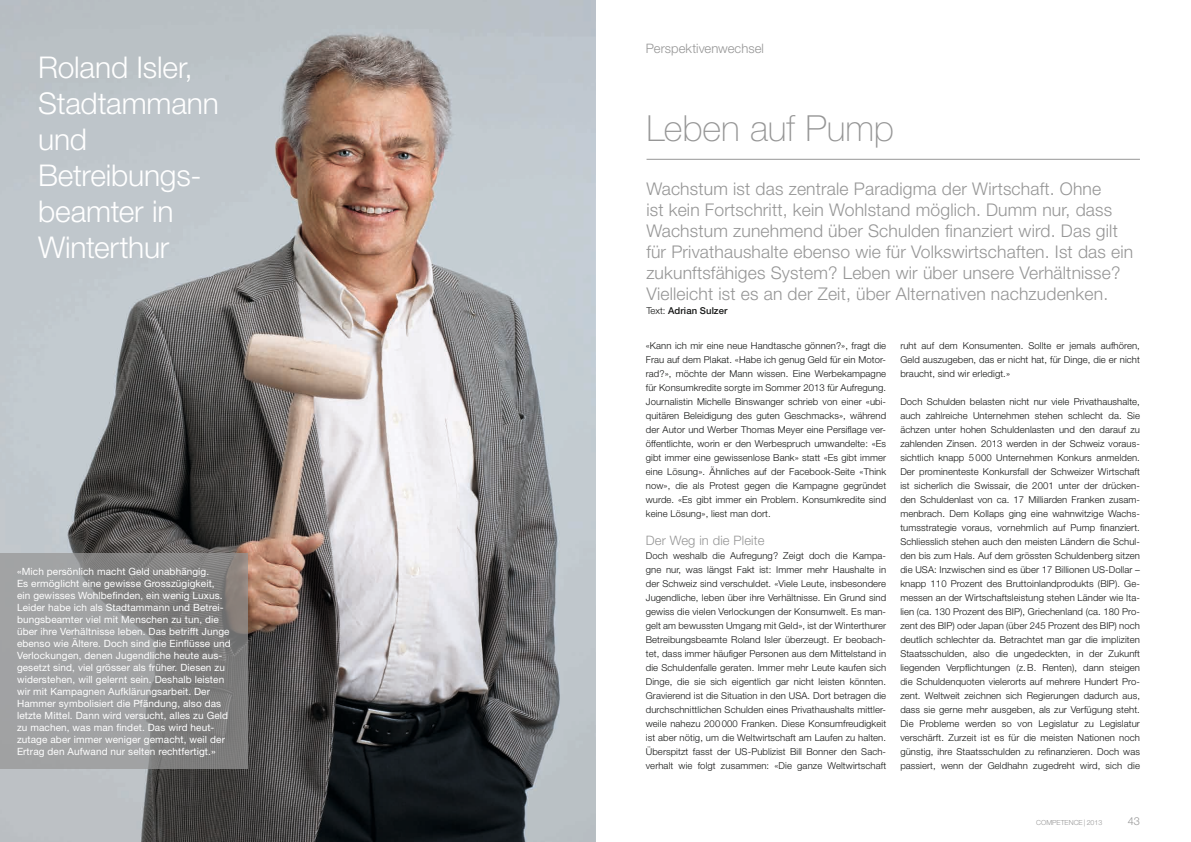
<style>
.page{position:relative;width:1191px;height:842px;background:#fff}
.page>*{position:absolute;margin:0;border:0;box-sizing:border-box;transform-origin:0 0}
.t1{font:100 36px "Helvetica Neue LT Pro";letter-spacing:-.005em;color:#969696}
.t2{font:300 30px/36px "Helvetica Neue LT Pro";letter-spacing:-.005em;color:#fff}
.t3{font:300 17.5px/21px "Helvetica Neue LT Pro";letter-spacing:.01em;color:#969696}
.t4{font:300 13px "Helvetica Neue LT Pro";letter-spacing:.01em;color:#969696}
.t5{font:300 11px "Helvetica Neue LT Pro";color:#969696}
.t6{font:10px/12px "Helvetica Neue LT Pro";letter-spacing:.01em;color:#fff}
.t7{font:300 9.5px/14px "Helvetica Neue LT Pro";letter-spacing:.01em;color:#131413;text-align:justify}
.t8{font:500 9.5px "Helvetica Neue LT Pro";letter-spacing:.01em;color:#131413}
.t9{font:300 7px "Helvetica Neue LT Pro";color:#969696}
.s1{font-weight:300}
</style>
<div class="page">
<hr style="left:646px;top:159px;width:494px;height:1px;background:#969696">
<img style="left:0;top:0;width:595px;height:842px">
<svg style="left:0;top:553px;width:248px;height:216px;background:#919191"></svg>
<h2 class="t2" style="left:38px;top:49px;width:182px">Roland Isler,<br>Stadtammann und<br>Betreibungs&shy;beamter in<br>Winterthur</h2>
<p class="t6" style="left:17px;top:565px;width:215px">«Mich persönlich macht Geld unabhängig.<br>Es ermöglicht eine gewisse Grosszügigkeit,<br>ein gewisses Wohlbefinden, ein wenig Luxus.<br>Leider habe ich als Stadtammann und Betrei&shy;bungsbeamter viel mit Menschen zu tun, die über ihre Verhältnisse leben. Das betrifft Junge ebenso wie Ältere. Doch sind die Einflüsse und Verlockungen, denen Jugendliche heute aus&shy;gesetzt sind, viel grösser als früher. Diesen zu widerstehen, will gelernt sein. Deshalb leisten wir mit Kampagnen Aufklärungsarbeit. Der Hammer symbolisiert die Pfändung, also das letzte Mittel. Dann wird versucht, alles zu Geld zu machen, was man findet. Das wird heut&shy;zutage aber immer weniger gemacht, weil der Ertrag den Aufwand nur selten rechtfertigt.»</p>
<h3 class="t4" style="left:646px;top:41px;width:120px">Perspektivenwechsel</h3>
<h1 class="t1" style="left:646px;top:107px;width:249px">Leben auf Pump</h1>
<p class="t3" style="left:646px;top:178px;width:488px">Wachstum ist das zentrale Paradigma der Wirtschaft. Ohne<br>ist kein Fortschritt, kein Wohlstand möglich. Dumm nur, dass Wachstum zunehmend über Schulden finanziert wird. Das gilt für Privathaushalte ebenso wie für Volkswirtschaften. Ist das ein zukunftsfähiges System? Leben wir über unsere Verhältnisse?<br>Vielleicht ist es an der Zeit, über Alternativen nachzudenken.</p>
<p class="t8" style="left:646px;top:305px;width:83px"><span class="s1">Text:</span> Adrian Sulzer</p>
<p class="t7" style="left:900px;top:338px;width:241px">ruht auf dem Konsumenten. Sollte er jemals aufhören, Geld auszugeben, das er nicht hat, für Dinge, die er nicht braucht, sind wir erledigt.»</p>
<p class="t7" style="left:900px;top:394px;width:241px;text-align:left">Doch Schulden belasten nicht nur viele Privathaushalte, auch zahlreiche Unternehmen stehen schlecht da. Sie ächzen unter hohen Schuldenlasten und den darauf zu zahlenden Zinsen. 2013 werden in der Schweiz voraus&shy;sichtlich knapp 5 000 Unternehmen Konkurs anmelden.<br>Der prominenteste Konkursfall der Schweizer Wirtschaft ist sicherlich die Swissair, die 2001 unter der drücken&shy;den Schuldenlast von ca. 17 Milliarden Franken zusam&shy;menbrach. Dem Kollaps ging eine wahnwitzige Wachs&shy;tumsstrategie voraus, vornehmlich auf Pump finanziert.<br>Schliesslich stehen auch den meisten Ländern die Schul&shy;den bis zum Hals. Auf dem grössten Schuldenberg sitzen die USA: Inzwischen sind es über 17 Billionen US-Dollar – knapp 110 Prozent des Bruttoinlandprodukts (BIP). Ge&shy;messen an der Wirtschaftsleistung stehen Länder wie Ita&shy;lien (ca. 130 Prozent des BIP), Griechenland (ca. 180 Pro&shy;zent des BIP) oder Japan (über 245 Prozent des BIP) noch deutlich schlechter da. Betrachtet man gar die impliziten Staatsschulden, also die ungedeckten, in der Zukunft liegenden Verpflichtungen (z.B. Renten), dann steigen die Schuldenquoten vielerorts auf mehrere Hundert Pro&shy;zent. Weltweit zeichnen sich Regierungen dadurch aus, dass sie gerne mehr ausgeben, als zur Verfügung steht.<br>Die Probleme werden so von Legislatur zu Legislatur verschärft. Zurzeit ist es für die meisten Nationen noch günstig, ihre Staatsschulden zu refinanzieren. Doch was passiert, wenn der Geldhahn zugedreht wird, sich die</p>
<p class="t7" style="left:646px;top:338px;width:242px">«Kann ich mir eine neue Handtasche gönnen?», fragt die Frau auf dem Plakat. «Habe ich genug Geld für ein Motor&shy;rad?», möchte der Mann wissen. Eine Werbekampagne für Konsumkredite sorgte im Sommer 2013 für Aufregung.<br>Journalistin Michelle Binswanger schrieb von einer «ubi&shy;quitären Beleidigung des guten Geschmacks», während der Autor und Werber Thomas Meyer eine Persiflage ver&shy;öffentlichte, worin er den Werbespruch umwandelte: «Es gibt immer eine gewissenlose Bank» statt «Es gibt immer eine Lösung». Ähnliches auf der Facebook-Seite «Think now», die als Protest gegen die Kampagne gegründet wurde. «Es gibt immer ein Problem. Konsumkredite sind keine Lösung», liest man dort.</p>
<h3 class="t4" style="left:646px;top:532px;width:120px">Der Weg in die Pleite</h3>
<p class="t7" style="left:646px;top:548px;width:242px;text-align:left">Doch weshalb die Aufregung? Zeigt doch die Kampa&shy;gne nur, was längst Fakt ist: Immer mehr Haushalte in der Schweiz sind verschuldet. «Viele Leute, insbesondere Jugendliche, leben über ihre Verhältnisse. Ein Grund sind gewiss die vielen Verlockungen der Konsumwelt. Es man&shy;gelt am bewussten Umgang mit Geld», ist der Winterthurer Betreibungsbeamte Roland Isler überzeugt. Er beobach&shy;tet, dass immer häufiger Personen aus dem Mittelstand in die Schuldenfalle geraten. Immer mehr Leute kaufen sich Dinge, die sie sich eigentlich gar nicht leisten könnten.<br>Gravierend ist die Situation in den USA. Dort betragen die durchschnittlichen Schulden eines Privathaushalts mittler&shy;weile nahezu 200 000 Franken. Diese Konsumfreudigkeit ist aber nötig, um die Weltwirtschaft am Laufen zu halten.<br>Überspitzt fasst der US-Publizist Bill Bonner den Sach&shy;verhalt wie folgt zusammen: «Die ganze Weltwirtschaft</p>
<p class="t9" style="left:1036px;top:818px;width:68px">COMPETENCE | 2013</p>
<p class="t5" style="left:1127px;top:814px;width:14px">43</p>
</div>
